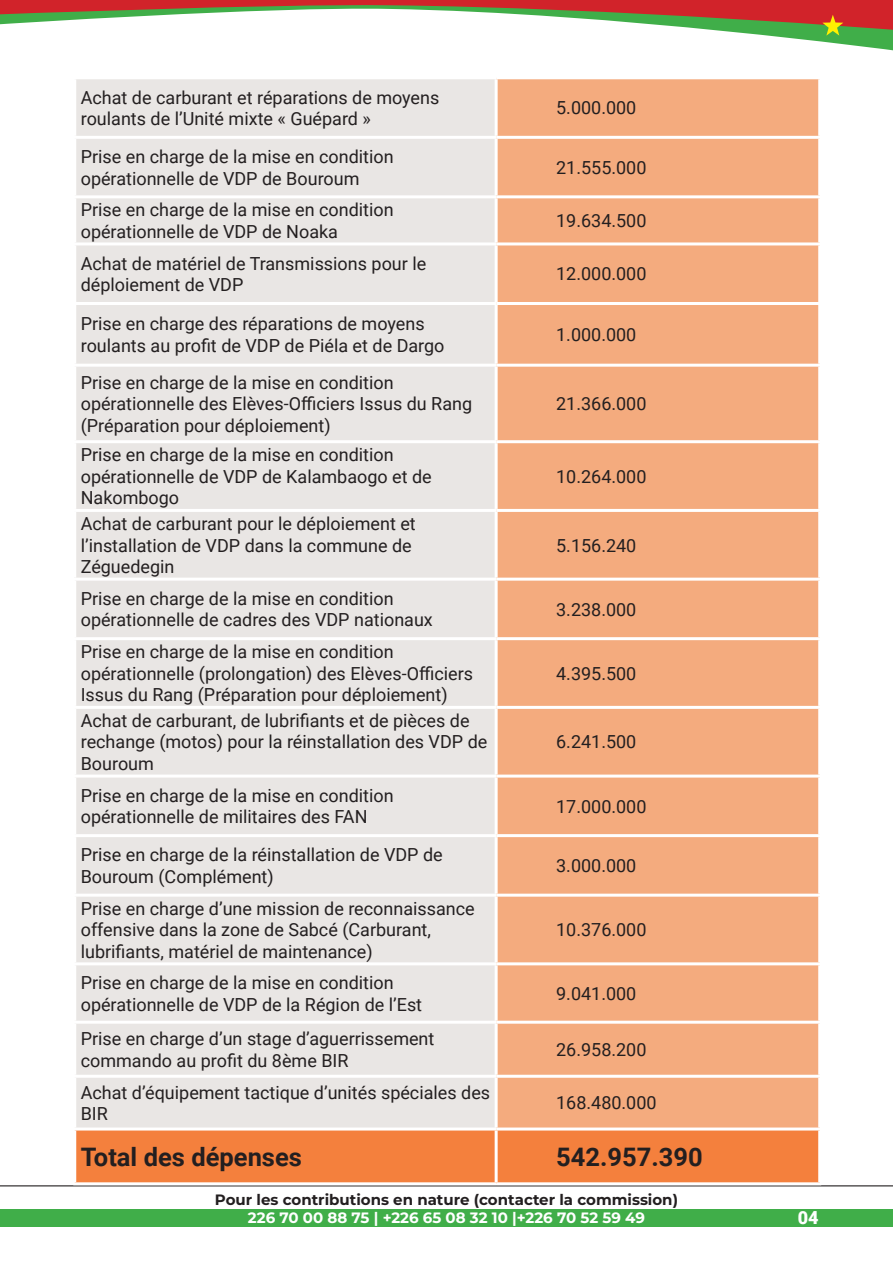
<style>
.page{position:relative;width:893px;height:1263px;background:#fff}
.page>*{position:absolute;margin:0;border:0;box-sizing:border-box;transform-origin:0 0}
.t1{font:700 25.5px "Roboto";color:#231f20}
.t2{font:18px/21.6px "Roboto";color:#231f20}
.t3{font:900 18px "Roboto";color:#fff}
.t4{font:700 15px "Montserrat";color:#231f20}
.t5{font:700 15px "Montserrat";color:#fff}
</style>
<div class="page">
<div style="left:0;top:1209px;width:893px;height:18px;background:#40ae49"></div>
<hr style="left:0;top:1185px;width:893px;height:1px;background:#231f20">
<svg style="left:0;top:0;width:893px;height:50px"></svg>
<div style="left:76px;top:79px;width:419px;height:1048px;background:#e9e6e4"></div>
<div style="left:498px;top:79px;width:320px;height:1048px;background:#f4ab7e"></div>
<div style="left:75px;top:510px;width:421px;height:69px;background:#e9e6e4"></div>
<div style="left:496px;top:510px;width:324px;height:69px;background:#f4ab7e"></div>
<div style="left:76px;top:1130px;width:742px;height:52px;background:#f4803d"></div>
<hr style="left:73px;top:136px;width:423px;height:3px;background:#fff">
<hr style="left:496px;top:136px;width:325px;height:3px;background:#fff">
<hr style="left:73px;top:195px;width:423px;height:3px;background:#fff">
<hr style="left:496px;top:195px;width:325px;height:3px;background:#fff">
<hr style="left:73px;top:242px;width:423px;height:3px;background:#fff">
<hr style="left:496px;top:242px;width:325px;height:3px;background:#fff">
<hr style="left:73px;top:302px;width:423px;height:3px;background:#fff">
<hr style="left:496px;top:302px;width:325px;height:3px;background:#fff">
<hr style="left:73px;top:364px;width:423px;height:3px;background:#fff">
<hr style="left:496px;top:364px;width:325px;height:3px;background:#fff">
<hr style="left:73px;top:440px;width:423px;height:3px;background:#fff">
<hr style="left:496px;top:440px;width:325px;height:3px;background:#fff">
<hr style="left:73px;top:509px;width:423px;height:3px;background:#fff">
<hr style="left:73px;top:512px;width:3px;height:66px;background:#fff">
<hr style="left:496px;top:509px;width:325px;height:3px;background:#fff">
<hr style="left:495px;top:512px;width:3px;height:66px;background:#fff">
<hr style="left:818px;top:512px;width:3px;height:66px;background:#fff">
<hr style="left:73px;top:578px;width:423px;height:3px;background:#fff">
<hr style="left:496px;top:578px;width:325px;height:3px;background:#fff">
<hr style="left:73px;top:637px;width:423px;height:3px;background:#fff">
<hr style="left:496px;top:637px;width:325px;height:3px;background:#fff">
<hr style="left:73px;top:706px;width:423px;height:3px;background:#fff">
<hr style="left:496px;top:706px;width:325px;height:3px;background:#fff">
<hr style="left:73px;top:774px;width:423px;height:3px;background:#fff">
<hr style="left:496px;top:774px;width:325px;height:3px;background:#fff">
<hr style="left:73px;top:834px;width:423px;height:3px;background:#fff">
<hr style="left:496px;top:834px;width:325px;height:3px;background:#fff">
<hr style="left:73px;top:894px;width:423px;height:3px;background:#fff">
<hr style="left:496px;top:894px;width:325px;height:3px;background:#fff">
<hr style="left:73px;top:962px;width:423px;height:3px;background:#fff">
<hr style="left:496px;top:962px;width:325px;height:3px;background:#fff">
<hr style="left:73px;top:1021px;width:423px;height:3px;background:#fff">
<hr style="left:496px;top:1021px;width:325px;height:3px;background:#fff">
<hr style="left:73px;top:1075px;width:423px;height:3px;background:#fff">
<hr style="left:496px;top:1075px;width:325px;height:3px;background:#fff">
<hr style="left:495px;top:1130px;width:3px;height:52px;background:#fff">
<p class="t2" style="left:81px;top:86px;width:360px">Achat de carburant et réparations de moyens roulants de l’Unité mixte « Guépard »</p>
<p class="t2" style="left:556px;top:96px;width:82px">5.000.000</p>
<p class="t2" style="left:81px;top:145px;width:314px">Prise en charge de la mise en condition opérationnelle de VDP de Bouroum</p>
<p class="t2" style="left:556px;top:156px;width:92px">21.555.000</p>
<p class="t2" style="left:81px;top:198px;width:314px">Prise en charge de la mise en condition opérationnelle de VDP de Noaka</p>
<p class="t2" style="left:556px;top:209px;width:92px">19.634.500</p>
<p class="t2" style="left:81px;top:252px;width:347px">Achat de matériel de Transmissions pour le déploiement de VDP</p>
<p class="t2" style="left:556px;top:263px;width:92px">12.000.000</p>
<p class="t2" style="left:81px;top:312px;width:365px">Prise en charge des réparations de moyens roulants au profit de VDP de Piéla et de Dargo</p>
<p class="t2" style="left:556px;top:323px;width:82px">1.000.000</p>
<p class="t2" style="left:81px;top:371px;width:393px">Prise en charge de la mise en condition opérationnelle des Elèves-Officiers Issus du Rang (Préparation pour déploiement)</p>
<p class="t2" style="left:556px;top:392px;width:92px">21.366.000</p>
<p class="t2" style="left:81px;top:443px;width:353px">Prise en charge de la mise en condition opérationnelle de VDP de Kalambaogo et de<br>Nakombogo</p>
<p class="t2" style="left:81px;top:512px;width:337px">Achat de carburant pour le déploiement et l’installation de VDP dans la commune de<br>Zéguedegin</p>
<p class="t2" style="left:556px;top:465px;width:92px">10.264.000</p>
<p class="t2" style="left:556px;top:534px;width:82px">5.156.240</p>
<p class="t2" style="left:81px;top:587px;width:354px">Prise en charge de la mise en condition opérationnelle de cadres des VDP nationaux</p>
<p class="t2" style="left:556px;top:598px;width:82px">3.238.000</p>
<p class="t2" style="left:81px;top:640px;width:394px">Prise en charge de la mise en condition opérationnelle (prolongation) des Elèves-Officiers<br>Issus du Rang (Préparation pour déploiement)</p>
<p class="t2" style="left:556px;top:662px;width:82px">4.395.500</p>
<p class="t2" style="left:81px;top:709px;width:408px">Achat de carburant, de lubrifiants et de pièces de rechange (motos) pour la réinstallation des VDP de<br>Bouroum</p>
<p class="t2" style="left:556px;top:731px;width:82px">6.241.500</p>
<p class="t2" style="left:81px;top:784px;width:314px">Prise en charge de la mise en condition opérationnelle de militaires des FAN</p>
<p class="t2" style="left:556px;top:795px;width:92px">17.000.000</p>
<p class="t2" style="left:81px;top:843px;width:364px">Prise en charge de la réinstallation de VDP de<br>Bouroum (Complément)</p>
<p class="t2" style="left:556px;top:854px;width:82px">3.000.000</p>
<p class="t2" style="left:81px;top:897px;width:396px">Prise en charge d’une mission de reconnaissance offensive dans la zone de Sabcé (Carburant, lubrifiants, matériel de maintenance)</p>
<p class="t2" style="left:556px;top:918px;width:92px">10.376.000</p>
<p class="t2" style="left:81px;top:971px;width:343px">Prise en charge de la mise en condition opérationnelle de VDP de la Région de l’Est</p>
<p class="t2" style="left:556px;top:982px;width:82px">9.041.000</p>
<p class="t2" style="left:81px;top:1027px;width:355px">Prise en charge d’un stage d’aguerrissement commando au profit du 8ème BIR</p>
<p class="t2" style="left:556px;top:1038px;width:92px">26.958.200</p>
<p class="t2" style="left:81px;top:1081px;width:411px">Achat d’équipement tactique d’unités spéciales des<br>BIR</p>
<p class="t2" style="left:556px;top:1091px;width:102px">168.480.000</p>
<p class="t1" style="left:81px;top:1139px;width:223px">Total des dépenses</p>
<p class="t1" style="left:556px;top:1139px;width:148px">542.957.390</p>
<p class="t4" style="left:215px;top:1190px;width:465px">Pour les contributions en nature (contacter la commission)</p>
<p class="t5" style="left:248px;top:1208px;width:398px">226 70 00 88 75 | +226 65 08 32 10 |+226 70 52 59 49</p>
<p class="t3" style="left:798px;top:1205px;width:22px">04</p>
</div>
